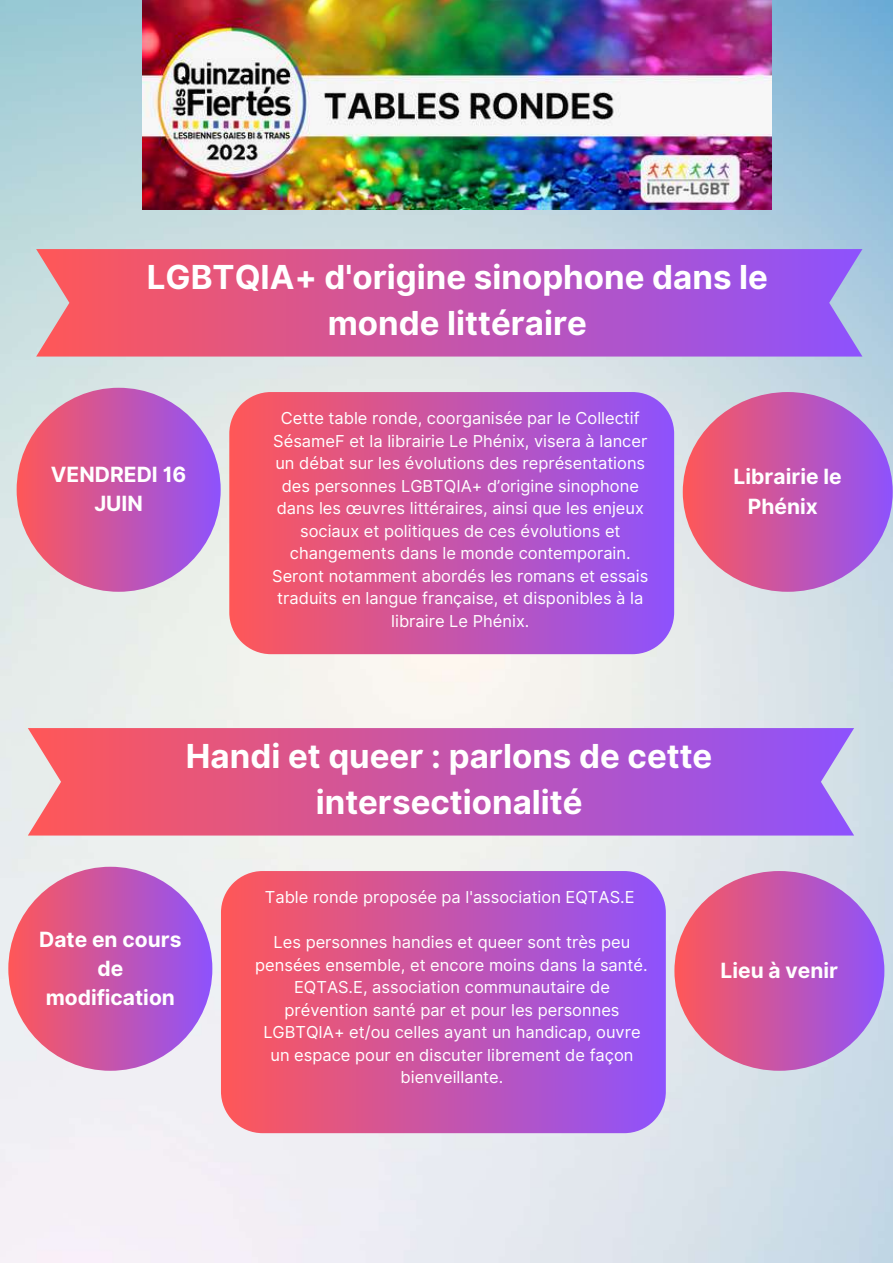
<style>
.page{position:relative;width:893px;height:1264px;background:#fff}
.page>*{position:absolute;margin:0;border:0;box-sizing:border-box;transform-origin:0 0}
.t1{font:700 33px/46px "Inter";color:#fff;text-align:center}
.t2{font:700 21px/29.2px "Inter";color:#fff;text-align:center}
.t3{font:16.5px/22.5px "Inter";color:#fff;text-align:center}
</style>
<div class="page">
<img style="left:0;top:0;width:892px;height:1262px">
<svg style="left:229px;top:392px;width:445px;height:262px;background:#c656ab"></svg>
<div style="left:17px;top:388px;width:204px;height:203px;background:linear-gradient(to right,#ff5657,#8f54fc);border-radius:50%"></div>
<div style="left:682px;top:392px;width:210px;height:199px;background:linear-gradient(to right,#ff5a59,#8e51fa);border-radius:50%"></div>
<img style="left:143px;top:0;width:628px;height:209px">
<svg style="left:36px;top:249px;width:826px;height:107px;background:#c559ac"></svg>
<svg style="left:221px;top:871px;width:444px;height:262px;background:#c656aa"></svg>
<div style="left:8px;top:866px;width:204px;height:204px;background:linear-gradient(to right,#ff5959,#8e52fb);border-radius:50%"></div>
<div style="left:674px;top:871px;width:210px;height:199px;background:linear-gradient(to right,#ff5958,#8e51fb);border-radius:50%"></div>
<svg style="left:28px;top:728px;width:826px;height:107px;background:#c65aac"></svg>
<h1 class="t1" style="left:147px;top:254px;width:622px">LGBTQIA+ d'origine sinophone dans le monde littéraire</h1>
<p class="t3" style="left:272px;top:407px;width:377px">Cette table ronde, coorganisée par le Collectif SésameF et la librairie Le Phénix, visera à lancer un débat sur les évolutions des représentations des personnes LGBTQIA+ d’origine sinophone dans les œuvres littéraires, ainsi que les enjeux sociaux et politiques de ces évolutions et changements dans le monde contemporain.<br>Seront notamment abordés les romans et essais traduits en langue française, et disponibles à la libraire Le Phénix.</p>
<p class="t2" style="left:51px;top:460px;width:137px">VENDREDI 16<br>JUIN</p>
<p class="t2" style="left:733px;top:462px;width:110px">Librairie le<br>Phénix</p>
<h1 class="t1" style="left:186px;top:733px;width:527px">Handi et queer : parlons de cette intersectionalité</h1>
<p class="t2" style="left:39px;top:924px;width:144px">Date en cours de modification</p>
<p class="t3" style="left:265px;top:885px;width:371px">Table ronde proposée pa l'association EQTAS.E</p>
<p class="t3" style="left:255px;top:930px;width:394px">Les personnes handies et queer sont très peu pensées ensemble, et encore moins dans la santé.<br>EQTAS.E, association communautaire de prévention santé par et pour les personnes LGBTQIA+ et/ou celles ayant un handicap, ouvre un espace pour en discuter librement de façon bienveillante.</p>
<p class="t2" style="left:720px;top:955px;width:119px">Lieu à venir</p>
</div>
